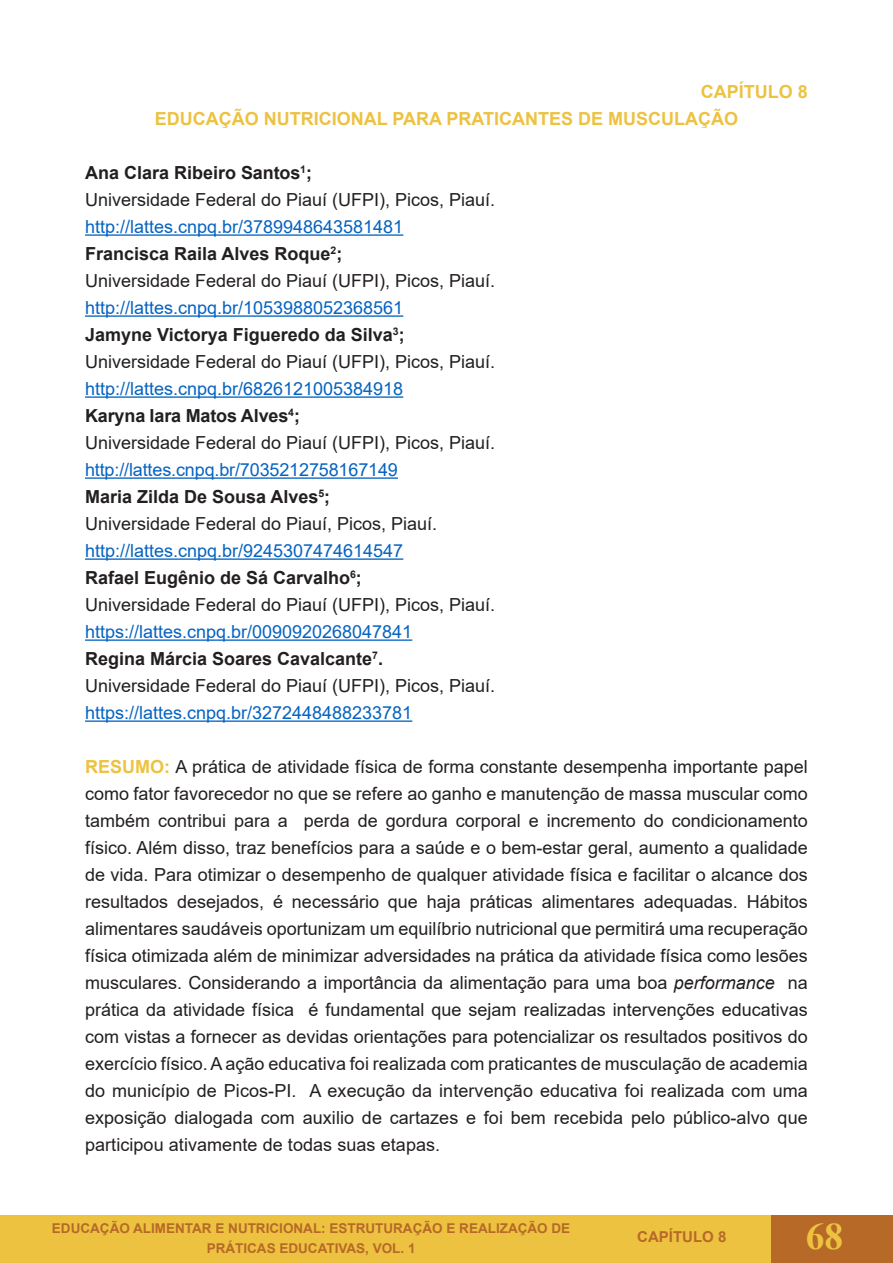
<style>
.page{position:relative;width:893px;height:1263px;background:#fff}
.page>*{position:absolute;margin:0;border:0;box-sizing:border-box;transform-origin:0 0}
.t1{font:700 37.5px "Times New Roman";color:#edc241}
.t2{font:18px/27px "Arial";color:#231f20;text-align:justify}
.t3{font:18px "Arial";color:#0563c1}
.t4{font:700 18px "Arial";color:#231f20}
.t5{font:700 18px "Arial";color:#edc241}
.t6{font:700 15px "Arial";color:#b76927}
.t7{font:700 13.5px/20.2px "Arial";color:#b76927;text-align:center}
.s1{font-weight:700;color:#edc241}
.s2{font-style:italic}
</style>
<div class="page">
<div style="left:0;top:1215px;width:893px;height:48px;background:#edc241"></div>
<div style="left:771px;top:1215px;width:122px;height:48px;background:#b76927"></div>
<hr style="left:892px;top:1215px;width:1px;height:48px;background:#edc241">
<hr style="left:85px;top:234px;width:318px;height:2px;background:#0563c1">
<hr style="left:85px;top:315px;width:318px;height:2px;background:#0563c1">
<hr style="left:85px;top:396px;width:318px;height:2px;background:#0563c1">
<hr style="left:85px;top:477px;width:313px;height:2px;background:#0563c1">
<hr style="left:85px;top:558px;width:318px;height:2px;background:#0563c1">
<hr style="left:85px;top:639px;width:327px;height:2px;background:#0563c1">
<hr style="left:85px;top:720px;width:327px;height:2px;background:#0563c1">
<p class="t5" style="left:701px;top:79px;width:109px">CAPÍTULO 8</p>
<p class="t5" style="left:155px;top:106px;width:585px">EDUCAÇÃO NUTRICIONAL PARA PRATICANTES DE MUSCULAÇÃO</p>
<p class="t4" style="left:85px;top:160px;width:228px">Ana Clara Ribeiro Santos<sup>1</sup>;</p>
<p class="t2" style="left:85px;top:186px;width:412px">Universidade Federal do Piauí (UFPI), Picos, Piauí.</p>
<p class="t3" style="left:85px;top:214px;width:320px">http://lattes.cnpq.br/3789948643581481</p>
<p class="t4" style="left:85px;top:241px;width:259px">Francisca Raila Alves Roque<sup>2</sup>;</p>
<p class="t2" style="left:85px;top:267px;width:412px">Universidade Federal do Piauí (UFPI), Picos, Piauí.</p>
<p class="t3" style="left:85px;top:295px;width:320px">http://lattes.cnpq.br/1053988052368561</p>
<p class="t4" style="left:85px;top:322px;width:321px">Jamyne Victorya Figueredo da Silva<sup>3</sup>;</p>
<p class="t2" style="left:85px;top:348px;width:412px">Universidade Federal do Piauí (UFPI), Picos, Piauí.</p>
<p class="t3" style="left:85px;top:376px;width:320px">http://lattes.cnpq.br/6826121005384918</p>
<p class="t4" style="left:85px;top:403px;width:216px">Karyna Iara Matos Alves<sup>4</sup>;</p>
<p class="t2" style="left:85px;top:429px;width:412px">Universidade Federal do Piauí (UFPI), Picos, Piauí.</p>
<p class="t3" style="left:85px;top:457px;width:314px">http://lattes.cnpq.br/7035212758167149</p>
<p class="t4" style="left:85px;top:484px;width:247px">Maria Zilda De Sousa Alves<sup>5</sup>;</p>
<p class="t2" style="left:85px;top:510px;width:354px">Universidade Federal do Piauí, Picos, Piauí.</p>
<p class="t3" style="left:85px;top:538px;width:320px">http://lattes.cnpq.br/9245307474614547</p>
<p class="t4" style="left:85px;top:565px;width:278px">Rafael Eugênio de Sá Carvalho<sup>6</sup>;</p>
<p class="t2" style="left:85px;top:591px;width:412px">Universidade Federal do Piauí (UFPI), Picos, Piauí.</p>
<p class="t3" style="left:85px;top:619px;width:329px">https://lattes.cnpq.br/0090920268047841</p>
<p class="t4" style="left:85px;top:646px;width:299px">Regina Márcia Soares Cavalcante<sup>7</sup>.</p>
<p class="t2" style="left:85px;top:672px;width:412px">Universidade Federal do Piauí (UFPI), Picos, Piauí.</p>
<p class="t3" style="left:85px;top:700px;width:329px">https://lattes.cnpq.br/3272448488233781</p>
<p class="t2" style="left:85px;top:753px;width:724px"><span class="s1">RESUMO:</span> A prática de atividade física de forma constante desempenha importante papel como fator favorecedor no que se refere ao ganho e manutenção de massa muscular como também contribui para a perda de gordura corporal e incremento do condicionamento físico. Além disso, traz benefícios para a saúde e o bem-estar geral, aumento a qualidade de vida. Para otimizar o desempenho de qualquer atividade física e facilitar o alcance dos resultados desejados, é necessário que haja práticas alimentares adequadas. Hábitos alimentares saudáveis oportunizam um equilíbrio nutricional que permitirá uma recuperação física otimizada além de minimizar adversidades na prática da atividade física como lesões musculares. Considerando a importância da alimentação para uma boa <span class="s2">performance</span> na prática da atividade física é fundamental que sejam realizadas intervenções educativas com vistas a fornecer as devidas orientações para potencializar os resultados positivos do exercício físico. A ação educativa foi realizada com praticantes de musculação de academia do município de Picos-PI. A execução da intervenção educativa foi realizada com uma exposição dialogada com auxilio de cartazes e foi bem recebida pelo público-alvo que participou ativamente de todas suas etapas.</p>
<p class="t7" style="left:52px;top:1218px;width:520px">EDUCAÇÃO ALIMENTAR E NUTRICIONAL: ESTRUTURAÇÃO E REALIZAÇÃO DE<br>PRÁTICAS EDUCATIVAS, VOL. 1</p>
<p class="t6" style="left:637px;top:1226px;width:91px">CAPÍTULO 8</p>
<h1 class="t1" style="left:806px;top:1209px;width:39px">68</h1>
</div>
